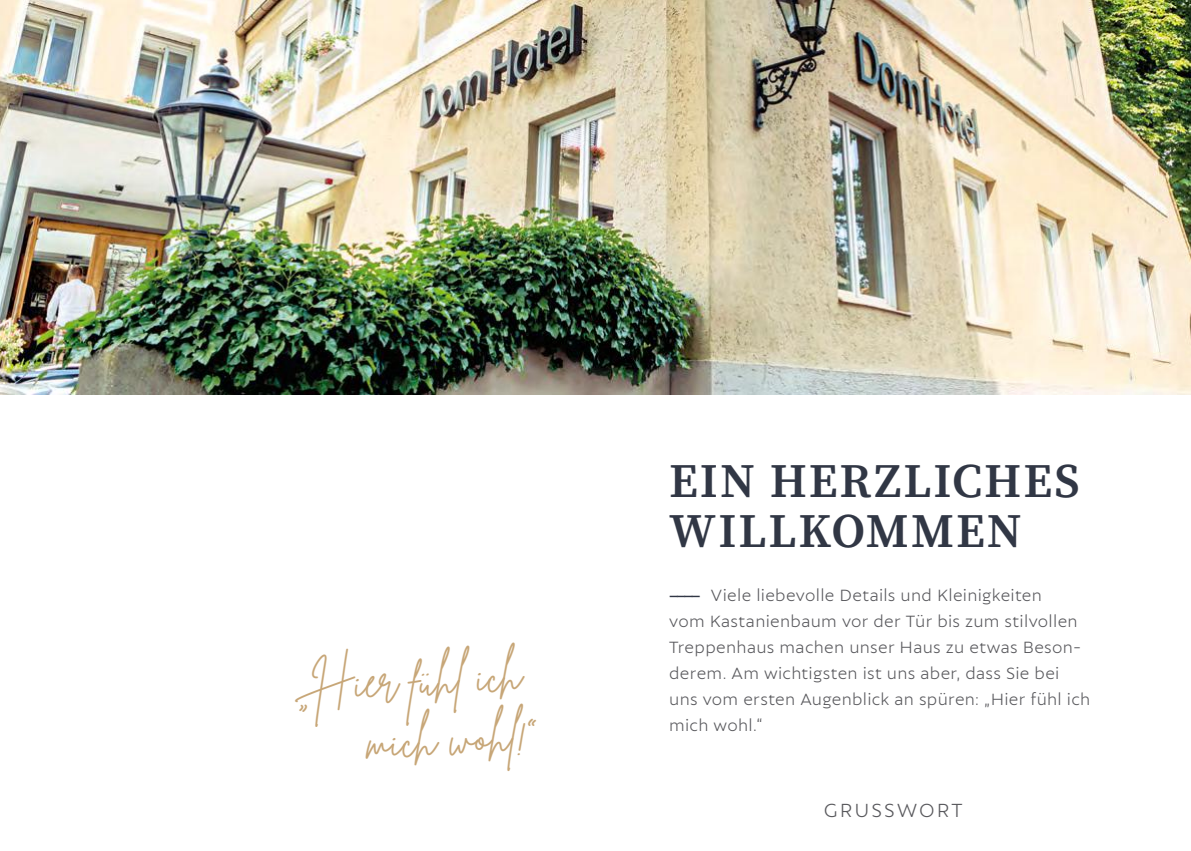
<style>
.page{position:relative;width:1191px;height:851px;background:#fff}
.page>*{position:absolute;margin:0;border:0;box-sizing:border-box;transform-origin:0 0}
.t1{font:600 48px/50px "Source Serif Pro";letter-spacing:.04em;color:#313745}
.t2{font:47.2px/61px "Brittany Signature";color:#c7a677;text-align:right}
.t3{font:300 21px "Autor";letter-spacing:.1em;color:#58585c}
.t4{font:300 18px/26px "Autor";letter-spacing:.015em;color:#58585c}
.s1{font-family:"Source Serif Pro";font-weight:600;color:#313745}
</style>
<div class="page">
<img style="left:0;top:0;width:1191px;height:394px">
<h2 class="t2" style="left:312px;top:651px;width:213px;rotate:-3deg">Hier fühl ich mich wohl!</h2>
<h2 class="t2" style="left:538px;top:747px;width:9px;rotate:-180deg">“</h2>
<h1 class="t1" style="left:669px;top:455px;width:412px">EIN HERZLICHES<br>WILLKOMMEN</h1>
<p class="t4" style="left:669px;top:581px;width:422px"><span class="s1">––––</span> Viele liebevolle Details und Kleinigkeiten<br>vom Kastanienbaum vor der Tür bis zum stilvollen Treppenhaus machen unser Haus zu etwas Beson&shy;derem. Am wichtigsten ist uns aber, dass Sie bei uns vom ersten Augenblick an spüren: „Hier fühl ich</p>
<p class="t4" style="left:669px;top:711px;width:95px">mich wohl.“</p>
<p class="t3" style="left:823px;top:797px;width:140px">GRUSSWORT</p>
</div>
